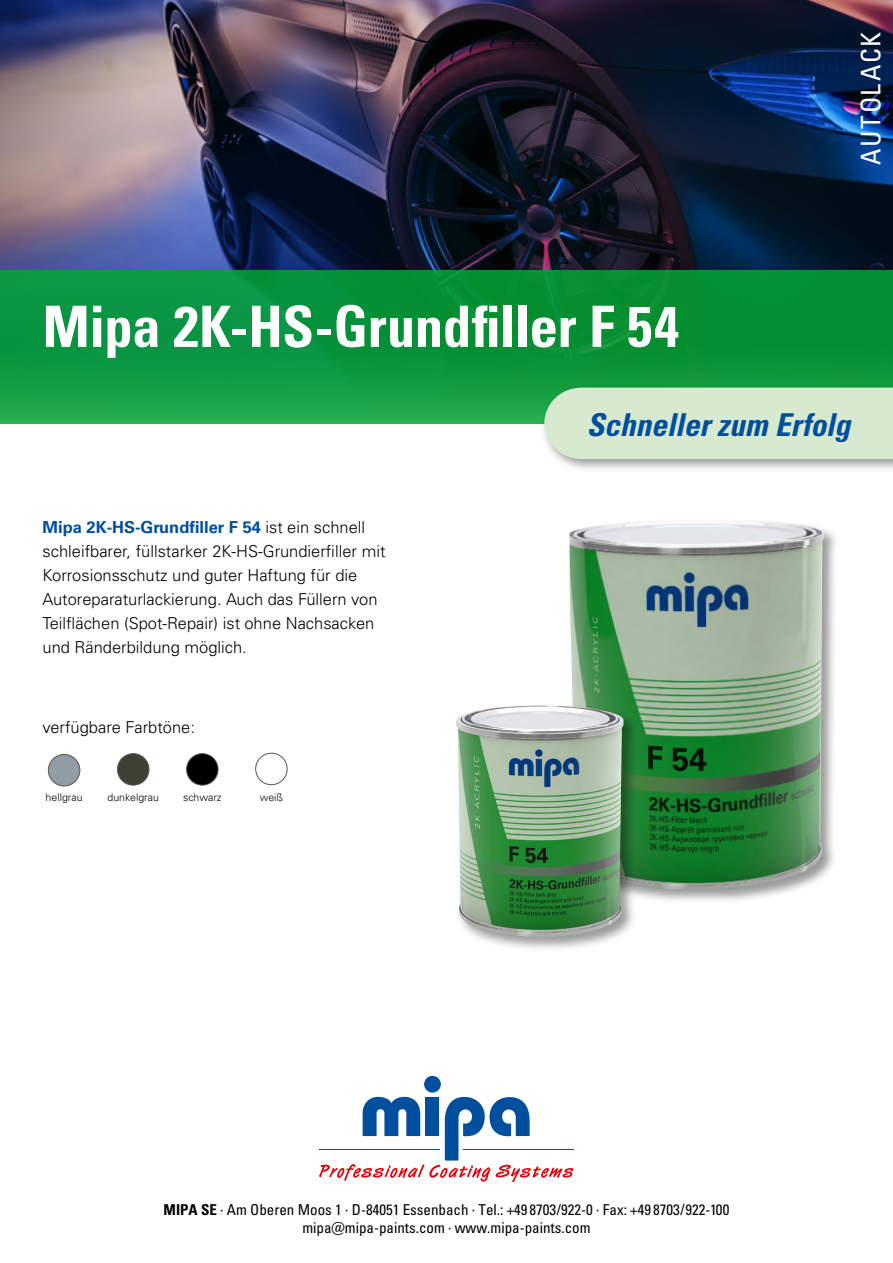
<style>
.page{position:relative;width:893px;height:1263px;background:#fff}
.page>*{position:absolute;margin:0;border:0;box-sizing:border-box;transform-origin:0 0}
.t1{font:57px "Univers LTCYR 67 Bold Cond";letter-spacing:-.01em;color:#fff}
.t2{font:31.5px "Univers LTCYR 67 Bold Cond Obl";letter-spacing:-.005em;color:#004e9e}
.t3{font:condensed 27px "Univers LTCYR 57";letter-spacing:.05em;color:#fff}
.t4{font:300 16.5px/24px "Univers LT Pro 45";color:#000}
.t5{font:700 16.5px "Univers LT Pro 65";color:#004e9e}
.t6{font:condensed 15px/18px "Univers LTCYR 57";color:#000;text-align:center}
.t7{font:300 10.5px "Univers LT Pro 45";color:#000}
.s1{font-family:"Univers LT Pro 45";font-weight:300;color:#000}
.s2{font-family:"Univers LTCYR 67 Bold Cond";font-stretch:normal}
</style>
<div class="page">
<img style="left:0;top:0;width:893px;height:270px">
<svg style="left:0;top:270px;width:893px;height:154px;background:#0c953c"></svg>
<div style="left:540px;top:383px;width:353px;height:90px;background:#000;opacity:.4"></div>
<div style="left:544px;top:388px;width:349px;height:71px;background:#d7e9ce"></div>
<hr style="left:464px;top:1149px;width:110px;height:1px;background:#004e9e">
<div style="left:424px;top:1076px;width:17px;height:16px;background:#004e9e;border-radius:50%"></div>
<svg style="left:319px;top:1091px;width:254px;height:91px"></svg>
<div style="left:568px;top:519px;width:271px;height:386px;background:#000;opacity:.4"></div>
<img style="left:570px;top:521px;width:254px;height:368px">
<div style="left:454px;top:703px;width:185px;height:250px;background:#000;opacity:.4"></div>
<img style="left:456px;top:705px;width:167px;height:232px">
<div style="left:48px;top:754px;width:32px;height:32px;background:#929ca4;border-radius:50%"></div>
<div style="left:48px;top:754px;width:32px;height:32px;border:1px solid #565655;border-radius:50%"></div>
<div style="left:117px;top:754px;width:32px;height:31px;background:#3f4135;border-radius:50%"></div>
<div style="left:117px;top:753px;width:32px;height:32px;border:1px solid #565655;border-radius:50%"></div>
<div style="left:187px;top:754px;width:31px;height:31px;background:#000;border-radius:50%"></div>
<div style="left:186px;top:753px;width:32px;height:32px;border:1px solid #565655;border-radius:50%"></div>
<div style="left:255px;top:753px;width:32px;height:32px;border:1px solid #565655;border-radius:50%"></div>
<h3 class="t3" style="left:854px;top:165px;width:134px;rotate:-90deg">AUTOLACK</h3>
<h1 class="t1" style="left:43px;top:292px;width:638px">Mipa 2K-HS-Grundfiller F 54</h1>
<p class="t5" style="left:43px;top:517px;width:324px">Mipa 2K-HS-Grundfiller F 54 <span class="s1">ist ein schnell</span></p>
<p class="t4" style="left:43px;top:539px;width:344px">schleifbarer, füllstarker 2K-HS-Grundierfiller mit Korrosionsschutz und guter Haftung für die Autoreparaturlackierung. Auch das Füllern von Teilflächen (Spot-Repair) ist ohne Nachsacken und Ränderbildung möglich.</p>
<p class="t4" style="left:43px;top:715px;width:154px">verfügbare Farbtöne:</p>
<p class="t7" style="left:46px;top:791px;width:38px">hellgrau</p>
<p class="t7" style="left:108px;top:791px;width:53px">dunkelgrau</p>
<p class="t7" style="left:183px;top:791px;width:40px">schwarz</p>
<p class="t7" style="left:260px;top:791px;width:25px">weiß</p>
<h2 class="t2" style="left:587px;top:405px;width:265px">Schneller zum Erfolg</h2>
<p class="t6" style="left:164px;top:1200px;width:567px"><span class="s2">MIPA SE</span> · Am Oberen Moos 1 · D-84051 Essenbach · Tel.: +49 8703/922-0 · Fax: +49 8703/922-100 mipa@mipa-paints.com · www.mipa-paints.com</p>
</div>
